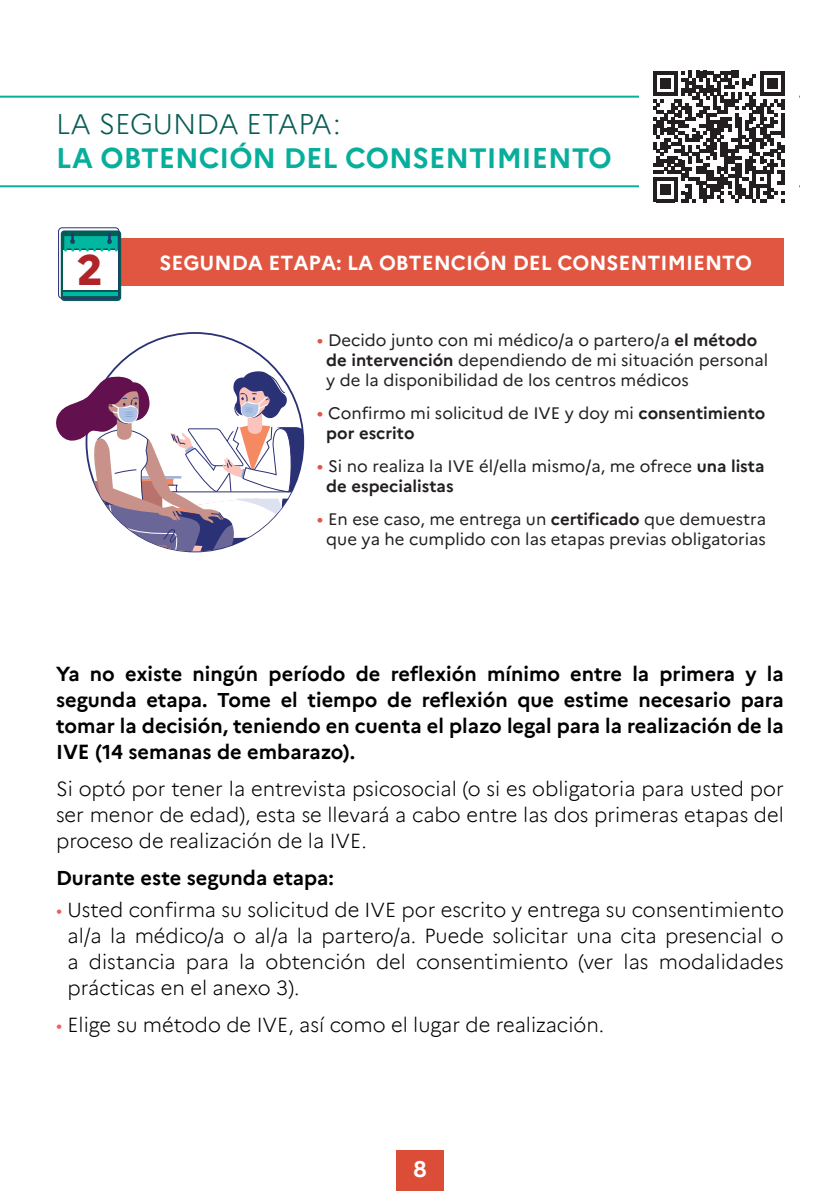
<style>
.page{position:relative;width:840px;height:1191px;background:#fff}
.page>*{position:absolute;margin:0;border:0;box-sizing:border-box;transform-origin:0 0}
.t1{font:800 42.6px "Marianne";color:#ae2428}
.titre_1{font:700 28px/33.6px "Marianne";color:#07ae9c}
.t2{font:700 22px "Marianne";color:#fff}
.t3{font:700 20.4px "Marianne";color:#fff}
.Texte_courant_espace{font:300 20px/26px "Marianne";color:#000;text-align:justify}
.Texte_courant_espace-2{font:700 20px/26px "Marianne";color:#000;text-align:justify}
.Texte_medium{font:700 20px "Marianne";color:#000}
.t4{font:16.6px/20px "Marianne";color:#231f20}
.s1{font-weight:300;color:#075d55}
.s2{font-size:18.6px;color:#e15641}
.s3{font-weight:700}
.s4{color:#f05e5e}
</style>
<div class="page">
<div style="left:396px;top:1150px;width:47px;height:41px;background:#dc4d37"></div>
<hr style="left:0;top:185px;width:799px;height:2px;background:#07ae9c">
<hr style="left:0;top:96px;width:799px;height:2px;background:#07ae9c">
<div style="left:82px;top:238px;width:701px;height:48px;background:#e15641"></div>
<svg style="left:61px;top:230px;width:60px;height:71px"></svg>
<div style="left:63px;top:250px;width:55px;height:39px;background:#fff"></div>
<hr style="left:63px;top:292px;width:55px;height:4px;background:#02b7a1">
<svg style="left:64px;top:233px;width:53px;height:18px"></svg>
<div style="left:58px;top:227px;width:61px;height:71px;border:1px solid #2a3175;border-radius:4px"></div>
<svg style="left:56px;top:370px;width:247px;height:182px"></svg>
<div style="left:638px;top:63px;width:160px;height:147px;background:#fff"></div>
<svg style="left:653px;top:71px;width:131px;height:131px"></svg>
<p class="titre_1" style="left:56px;top:105px;width:557px"><span class="s1">LA SEGUNDA ETAPA:<br></span>LA OBTENCIÓN DEL CONSENTIMIENTO</p>
<p class="t1" style="left:77px;top:244px;width:27px">2</p>
<p class="t3" style="left:159px;top:247px;width:593px">SEGUNDA ETAPA: LA OBTENCIÓN DEL CONSENTIMIENTO</p>
<p class="t4" style="left:326px;top:329px;width:443px;text-indent:-10px"><span class="s2">•</span> Decido junto con mi médico/a o partero/a <span class="s3">el método de intervención</span> dependiendo de mi situación personal y de la disponibilidad de los centros médicos</p>
<p class="t4" style="left:326px;top:402px;width:440px;text-indent:-10px"><span class="s2">•</span> Confirmo mi solicitud de IVE y doy mi <span class="s3">consentimiento por escrito</span></p>
<p class="t4" style="left:326px;top:455px;width:439px;text-indent:-10px"><span class="s2">•</span> Si no realiza la IVE él/ella mismo/a, me ofrece <span class="s3">una lista de especialistas</span></p>
<p class="t4" style="left:316px;top:508px;width:450px;text-align:center"><span class="s2">•</span> En ese caso, me entrega un <span class="s3">certificado</span> que demuestra que ya he cumplido con las etapas previas obligatorias</p>
<p class="Texte_courant_espace-2" style="left:56px;top:659px;width:729px">Ya no existe ningún período de reflexión mínimo entre la primera y la segunda etapa. Tome el tiempo de reflexión que estime necesario para tomar la decisión, teniendo en cuenta el plazo legal para la realización de la IVE (14 semanas de embarazo).</p>
<p class="Texte_courant_espace" style="left:56px;top:774px;width:729px">Si optó por tener la entrevista psicosocial (o si es obligatoria para usted por ser menor de edad), esta se llevará a cabo entre las dos primeras etapas del proceso de realización de la IVE.</p>
<p class="Texte_medium" style="left:56px;top:863px;width:279px">Durante este segunda etapa:</p>
<p class="Texte_courant_espace" style="left:68px;top:895px;width:717px;text-indent:-12px"><span class="s4">•</span> Usted confirma su solicitud de IVE por escrito y entrega su consentimiento al/a la médico/a o al/a la partero/a. Puede solicitar una cita presencial o a distancia para la obtención del consentimiento (ver las modalidades prácticas en el anexo 3).</p>
<p class="Texte_courant_espace" style="left:56px;top:1010px;width:549px"><span class="s4">•</span> Elige su método de IVE, así como el lugar de realización.</p>
<p class="t2" style="left:413px;top:1152px;width:15px">8</p>
</div>
